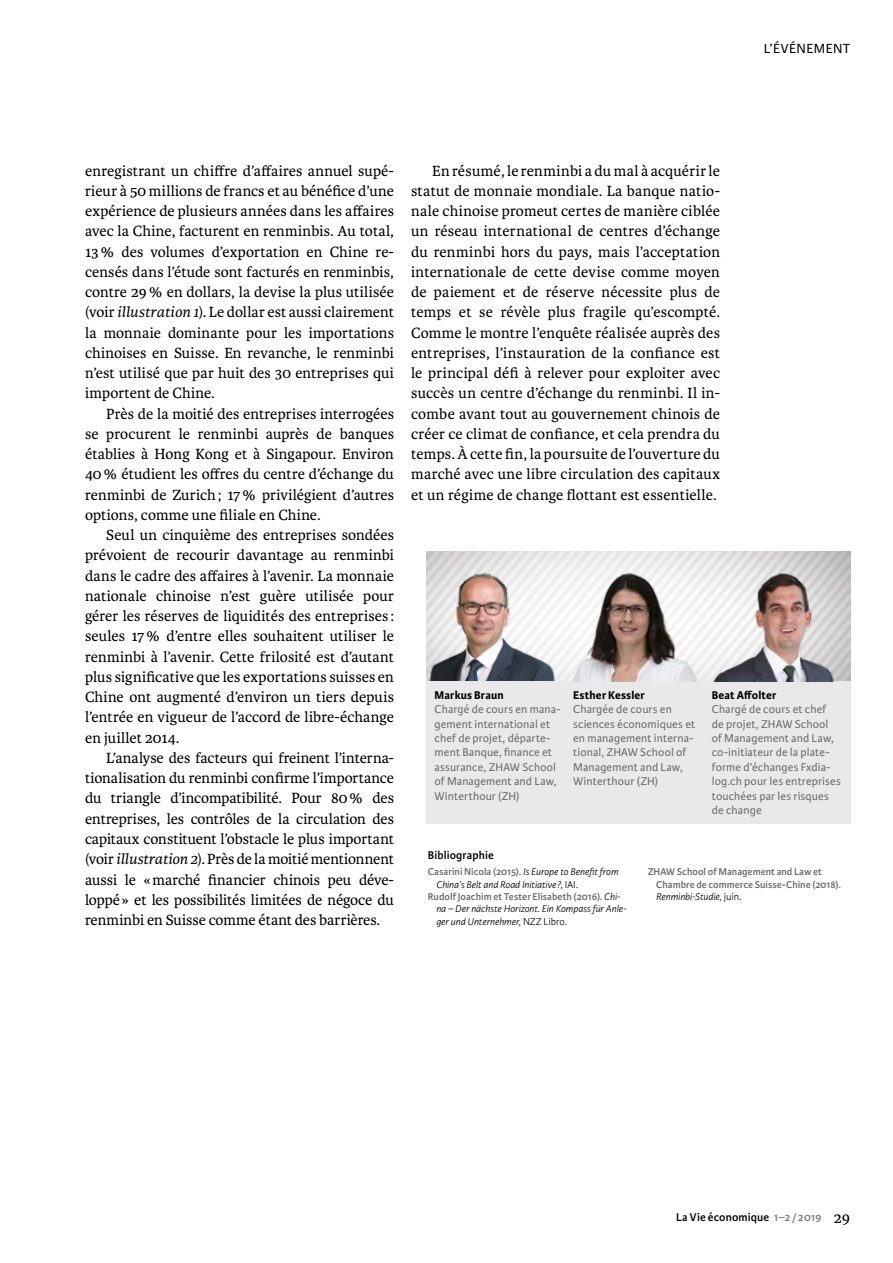
<style>
.page{position:relative;width:893px;height:1263px;background:#fff}
.page>*{position:absolute;margin:0;border:0;box-sizing:border-box;transform-origin:0 0}
.t1{font:15.75px/20.2px "Karmina";letter-spacing:.005em;color:#000;text-align:justify}
.t2{font:14.1px "Karmina Sans";letter-spacing:.035em;color:#000}
.t3{font:12px/14.4px "Karmina Sans";letter-spacing:.01em;color:#6d6966}
.t4{font:600 12px "Karmina Sans";letter-spacing:.01em;color:#000}
.t5{font:700 12px "Karmina Sans";letter-spacing:.015em;color:#000}
.t6{font:600 10.5px/12.3px "Karmina Sans";color:#6d6966}
.t7{font:italic 300 10.5px "Karmina Sans";color:#000}
.s1{font-style:italic}
.s2{font-weight:300;font-style:italic;color:#000}
.s3{font-style:normal}
.s4{font-weight:300;color:#000}
.s5{color:#817e7b}
.s6{font-family:"Karmina";font-weight:400;font-size:16.5px}
</style>
<div class="page">
<img style="left:426px;top:559px;width:143px;height:122px">
<div style="left:426px;top:681px;width:424px;height:142px;background:#e9e9e9"></div>
<img style="left:712px;top:560px;width:138px;height:122px">
<img style="left:564px;top:560px;width:148px;height:122px">
<p class="t2" style="left:764px;top:41px;width:88px">L’ÉVÉNEMENT</p>
<p class="t1" style="left:85px;top:160px;width:311px">enregistrant un chiffre d’affaires annuel supé&shy;rieur à 50 millions de francs et au bénéfice d’une expérience de plusieurs années dans les affaires avec la Chine, facturent en renminbis. Au total, 13% des volumes d’exportation en Chine re&shy;censés dans l’étude sont facturés en renminbis, contre 29% en dollars, la devise la plus utilisée (voir <span class="s1">illustration 1</span>). Le dollar est aussi clairement la monnaie dominante pour les importations chinoises en Suisse. En revanche, le renminbi n’est utilisé que par huit des 30 entreprises qui importent de Chine.</p>
<p class="t1" style="left:85px;top:404px;width:310px;text-indent:21px">Près de la moitié des entreprises interrogées se procurent le renminbi auprès de banques établies à Hong Kong et à Singapour. Environ 40% étudient les offres du centre d’échange du renminbi de Zurich; 17% privilégient d’autres options, comme une filiale en Chine.</p>
<p class="t1" style="left:85px;top:525px;width:311px;text-indent:21px">Seul un cinquième des entreprises sondées prévoient de recourir davantage au renminbi dans le cadre des affaires à l’avenir. La monnaie nationale chinoise n’est guère utilisée pour gérer les réserves de liquidités des entreprises : seules 17% d’entre elles souhaitent utiliser le renminbi à l’avenir. Cette frilosité est d’autant plus significative que les exportations suisses en Chine ont augmenté d’environ un tiers depuis l’entrée en vigueur de l’accord de libre-échange en juillet 2014.</p>
<p class="t1" style="left:85px;top:748px;width:310px;text-indent:21px">L’analyse des facteurs qui freinent l’interna&shy;tionalisation du renminbi confirme l’importance du triangle d’incompatibilité. Pour 80% des entreprises, les contrôles de la circulation des capitaux constituent l’obstacle le plus important (voir <span class="s1">illustration 2</span>). Près de la moitié mentionnent aussi le «marché financier chinois peu déve&shy;loppé» et les possibilités limitées de négoce du renminbi en Suisse comme étant des barrières.</p>
<p class="t1" style="left:411px;top:160px;width:311px;text-indent:21px">En résumé, le renminbi a du mal à acquérir le statut de monnaie mondiale. La banque natio&shy;nale chinoise promeut certes de manière ciblée un réseau international de centres d’échange du renminbi hors du pays, mais l’acceptation internationale de cette devise comme moyen de paiement et de réserve nécessite plus de temps et se révèle plus fragile qu’escompté.<br>Comme le montre l’enquête réalisée auprès des entreprises, l’instauration de la confiance est le principal défi à relever pour exploiter avec succès un centre d’échange du renminbi. Il in&shy;combe avant tout au gouvernement chinois de créer ce climat de confiance, et cela prendra du temps. À cette fin, la poursuite de l’ouverture du marché avec une libre circulation des capitaux et un régime de change flottant est essentielle.</p>
<p class="t5" style="left:435px;top:688px;width:71px">Markus Braun</p>
<p class="t3" style="left:435px;top:702px;width:128px">Chargé de cours en mana&shy;gement international et chef de projet, départe&shy;ment Banque, finance et assurance, ZHAW School of Management and Law,<br>Winterthour (ZH)</p>
<p class="t5" style="left:573px;top:688px;width:73px">Esther Kessler</p>
<p class="t3" style="left:573px;top:702px;width:124px">Chargée de cours en sciences économiques et en management interna&shy;tional, ZHAW School of<br>Management and Law,<br>Winterthour (ZH)</p>
<p class="t5" style="left:712px;top:688px;width:66px">Beat Affolter</p>
<p class="t3" style="left:712px;top:702px;width:131px">Chargé de cours et chef de projet, ZHAW School of Management and Law, co-initiateur de la plate&shy;forme d’échanges Fxdia&shy;log.ch pour les entreprises touchées par les risques de change</p>
<p class="t4" style="left:428px;top:848px;width:67px">Bibliographie</p>
<p class="t6" style="left:428px;top:866px;width:192px">Casarini Nicola (2015). <span class="s2">Is Europe to Benefit from</span></p>
<p class="t7" style="left:436px;top:878px;width:143px">China’s Belt and Road Initiative?, <span class="s3">IAI.</span></p>
<p class="t6" style="left:428px;top:890px;width:194px">Rudolf Joachim et Tester Elisabeth (2016). <span class="s2">Chi-</span></p>
<p class="t7" style="left:436px;top:903px;width:192px">na – Der nächste Horizont. Ein Kompass für Anle-</p>
<p class="t7" style="left:436px;top:915px;width:132px">ger und Unternehmer, <span class="s3">NZZ Libro.</span></p>
<p class="t6" style="left:656px;top:866px;width:186px;text-indent:-9px">ZHAW School of Management and Law et<br>Chambre de commerce Suisse-Chine (2018).<br><span class="s2">Renminbi-Studie,</span> <span class="s4">juin.</span></p>
<p class="t4" style="left:676px;top:1210px;width:176px">La Vie économique <span class="s5">1–2/2019</span> <span class="s6">29</span></p>
</div>
